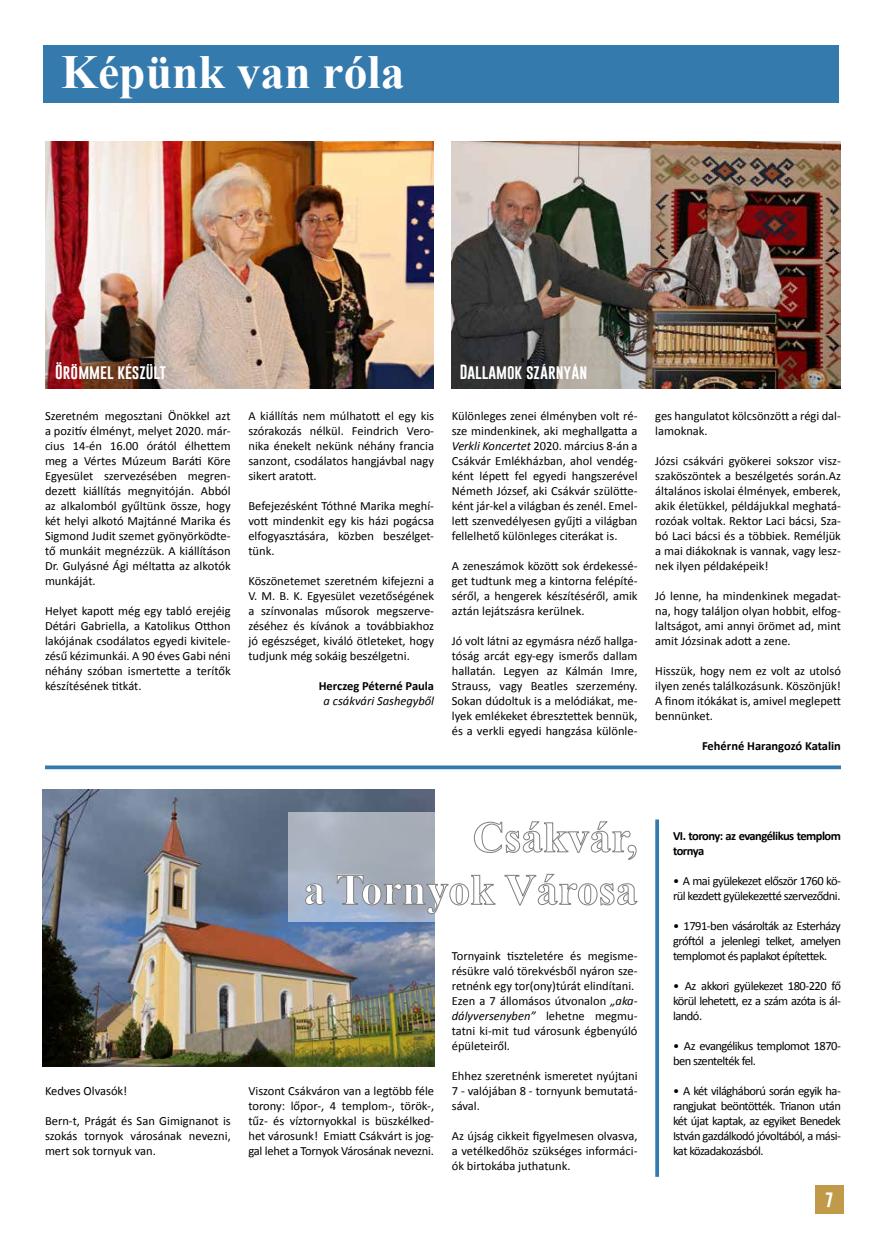
<style>
.page{position:relative;width:886px;height:1251px;background:#fff}
.page>*{position:absolute;margin:0;border:0;box-sizing:border-box;transform-origin:0 0}
.t1{font:700 47.5px "Times New Roman";color:#fff}
.t2{font:15px "Gobold";color:#fff}
.t3{font:700 15px "Gobold";color:#fff}
.t4{font:12.5px/15px "Calibri";color:#000;text-align:justify}
.t5{font:12.5px/15px "Calibri";letter-spacing:-.04em;color:#000}
.t6{font:700 12.5px "Calibri";letter-spacing:-.015em;color:#000}
.t7{font:700 12.5px/15px "Calibri";letter-spacing:-.04em;color:#000}
.t8{font:italic 12.5px "Calibri";color:#000}
.s1{font-style:italic}
</style>
<div class="page">
<div style="left:815px;top:1185px;width:28px;height:29px;background:#c09949"></div>
<div style="left:43px;top:45px;width:795px;height:57px;background:#357aad"></div>
<img style="left:45px;top:142px;width:389px;height:246px">
<img style="left:452px;top:142px;width:389px;height:246px">
<img style="left:43px;top:790px;width:391px;height:277px">
<svg style="left:655px;top:819px;width:4px;height:358px"></svg>
<svg style="left:45px;top:765px;width:796px;height:4px;background:#4d8ab6"></svg>
<svg style="left:289px;top:812px;width:348px;height:110px"></svg>
<h1 class="t1" style="left:61px;top:39px;width:345px">Képünk van róla</h1>
<p class="t2" style="left:55px;top:362px;width:112px">Örömmel készült</p>
<p class="t2" style="left:460px;top:363px;width:129px">Dallamok szárnyán</p>
<p class="t4" style="left:45px;top:408px;width:187px">Szeretném megosztani Önökkel azt a pozitív élményt, melyet 2020. már&shy;cius 14-én 16.00 órától élhettem meg a Vértes Múzeum Baráti Köre Egyesület szervezésében megren&shy;dezett kiállítás megnyitóján. Abból az alkalomból gyűltünk össze, hogy két helyi alkotó Majtánné Marika és Sigmond Judit szemet gyönyörködte&shy;tő munkáit megnézzük. A kiállításon Dr. Gulyásné Ági méltatta az alkotók munkáját.</p>
<p class="t4" style="left:45px;top:603px;width:187px">Helyet kapott még egy tabló erejéig Détári Gabriella, a Katolikus Otthon lakójának csodálatos egyedi kivitele&shy;zésű kézimunkái. A 90 éves Gabi néni néhány szóban ismertette a terítők készítésének titkát.</p>
<p class="t4" style="left:248px;top:408px;width:187px">A kiállítás nem múlhatott el egy kis szórakozás nélkül. Feindrich Vero&shy;nika énekelt nekünk néhány francia sanzont, csodálatos hangjávbal nagy sikert aratott.</p>
<p class="t4" style="left:248px;top:498px;width:187px">Befejezésként Tóthné Marika meghí&shy;vott mindenkit egy kis házi pogácsa elfogyasztására, közben beszélget&shy;tünk.</p>
<p class="t4" style="left:248px;top:573px;width:187px">Köszönetemet szeretném kifejezni a V. M. B. K. Egyesület vezetőségének a színvonalas műsorok megszerve&shy;zéséhez és kívánok a továbbiakhoz jó egészséget, kiváló ötleteket, hogy tudjunk még sokáig beszélgetni.</p>
<p class="t6" style="left:319px;top:678px;width:117px">Herczeg Péterné Paula</p>
<p class="t8" style="left:324px;top:692px;width:112px">a csákvári Sashegyből</p>
<p class="t4" style="left:452px;top:408px;width:187px">Különleges zenei élményben volt ré&shy;sze mindenkinek, aki meghallgatta a <span class="s1">Verkli Koncertet</span> 2020. március 8-án a Csákvár Emlékházban, ahol vendég&shy;ként lépett fel egyedi hangszerével Németh József, aki Csákvár szülötte&shy;ként jár-kel a világban és zenél. Emel&shy;lett szenvedélyesen gyűjti a világban fellelhető különleges citerákat is.</p>
<p class="t4" style="left:452px;top:558px;width:187px">A zeneszámok között sok érdekessé&shy;get tudtunk meg a kintorna felépíté&shy;séről, a hengerek készítéséről, amik aztán lejátszásra kerülnek.</p>
<p class="t4" style="left:452px;top:633px;width:187px">Jó volt látni az egymásra néző hallga&shy;tóság arcát egy-egy ismerős dallam hallatán. Legyen az Kálmán Imre, Strauss, vagy Beatles szerzemény.<br>Sokan dúdoltuk is a melódiákat, me&shy;lyek emlékeket ébresztettek bennük, és a verkli egyedi hangzása különle-</p>
<p class="t4" style="left:655px;top:408px;width:187px">ges hangulatot kölcsönzött a régi dal&shy;lamoknak.</p>
<p class="t4" style="left:655px;top:453px;width:187px">Józsi csákvári gyökerei sokszor vis - szaköszöntek a beszélgetés során.Az általános iskolai élmények, emberek, akik életükkel, példájukkal meghatá&shy;rozóak voltak. Rektor Laci bácsi, Sza&shy;bó Laci bácsi és a többiek. Reméljük a mai diákoknak is vannak, vagy lesz&shy;nek ilyen példaképeik!</p>
<p class="t4" style="left:655px;top:588px;width:187px">Jó lenne, ha mindenkinek megadat&shy;na, hogy találjon olyan hobbit, elfog&shy;laltságot, ami annyi örömet ad, mint amit Józsinak adott a zene.</p>
<p class="t4" style="left:655px;top:663px;width:187px">Hisszük, hogy nem ez volt az utolsó ilyen zenés találkozásunk. Köszönjük!<br>A finom itókákat is, amivel meglepett bennünket.</p>
<p class="t6" style="left:702px;top:738px;width:140px">Fehérné Harangozó Katalin</p>
<p class="t4" style="left:45px;top:1083px;width:84px">Kedves Olvasók!</p>
<p class="t4" style="left:45px;top:1113px;width:187px">Bern-t, Prágát és San Gimignanot is szokás tornyok városának nevezni, mert sok tornyuk van.</p>
<p class="t4" style="left:248px;top:1083px;width:187px">Viszont Csákváron van a legtöbb féle torony: lőpor-, 4 templom-, török-, tűz- és víztornyokkal is büszkélked&shy;het városunk! Emiatt Csákvárt is jog&shy;gal lehet a Tornyok Városának nevezni.</p>
<p class="t4" style="left:452px;top:948px;width:187px;text-align:left">Tornyaink tiszteletére és megisme&shy;résükre való törekvésből nyáron sze&shy;retnénk egy tor(ony)túrát elindítani.<br>Ezen a 7 állomásos útvonalon <span class="s1">„aka&shy;dályversenyben”</span> lehetne megmu&shy;tatni ki-mit tud városunk égbenyúló épületeiről.</p>
<p class="t4" style="left:452px;top:1068px;width:187px">Ehhez szeretnénk ismeretet nyújtani 7 - valójában 8 - tornyunk bemutatá&shy;sával.</p>
<p class="t4" style="left:452px;top:1128px;width:187px">Az újság cikkeit figyelmesen olvasva, a vetélkedőhöz szükséges informáci&shy;ók birtokába juthatunk.</p>
<p class="t7" style="left:673px;top:828px;width:169px">VI. torony: az evangélikus templom tornya</p>
<p class="t5" style="left:673px;top:873px;width:169px">• A mai gyülekezet először 1760 kö&shy;rül kezdett gyülekezetté szerveződni.</p>
<p class="t4" style="left:673px;top:918px;width:169px">• 1791-ben vásárolták az Esterházy gróftól a jelenlegi telket, amelyen templomot és paplakot építettek.</p>
<p class="t4" style="left:673px;top:978px;width:169px">• Az akkori gyülekezet 180-220 fő körül lehetett, ez a szám azóta is ál&shy;landó.</p>
<p class="t5" style="left:673px;top:1038px;width:169px">• Az evangélikus templomot 1870- ben szentelték fel.</p>
<p class="t4" style="left:673px;top:1083px;width:169px">• A két világháború során egyik ha&shy;rangjukat beöntötték. Trianon után két újat kaptak, az egyiket Benedek István gazdálkodó jóvoltából, a mási&shy;kat közadakozásból.</p>
<p class="t3" style="left:825px;top:1190px;width:10px">7</p>
</div>
